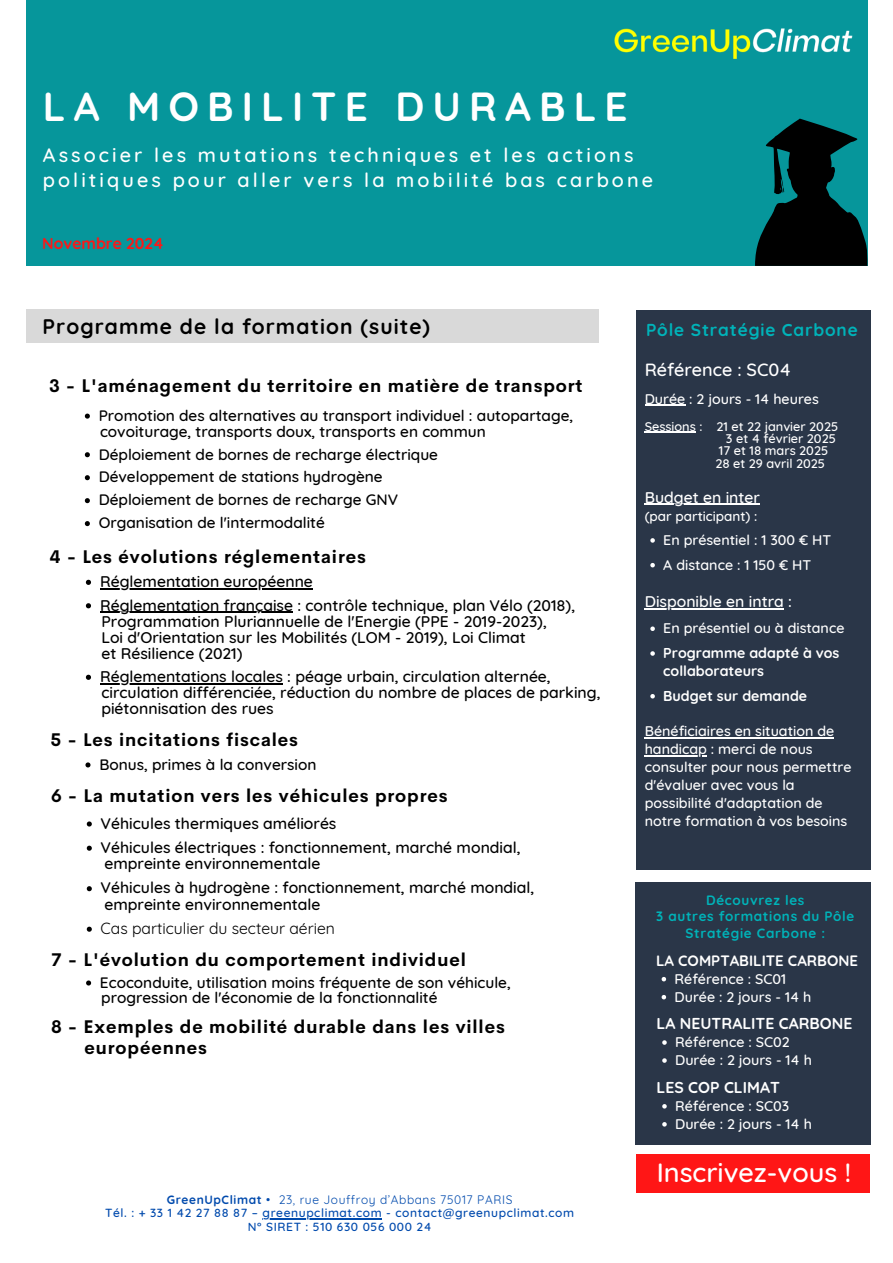
<style>
.page{position:relative;width:893px;height:1263px;background:#fff}
.page>*{position:absolute;margin:0;border:0;box-sizing:border-box;transform-origin:0 0}
.t1{font:700 40.5px "Quicksand";letter-spacing:.2em;color:#fff}
.t2{font:500 27px "Quicksand";color:#fff}
.t3{font:700 21px "Quicksand";letter-spacing:.05em;color:#000}
.t4{font:500 19.88px/24.2px "Quicksand";letter-spacing:.155em;color:#fff}
.t5{font:700 18px/20.6px "Cerebri Sans";letter-spacing:.05em;color:#000}
.t6{font:500 18px "Quicksand";color:#fff}
.t7{font:700 17.25px "Quicksand";letter-spacing:.05em;color:#00b3b9}
.t8{font:500 15.75px/16px "Quicksand";color:#000}
.t9{font:500 15.75px "Quicksand";color:#fff}
.t10{font:700 15.75px "Quicksand";color:#fff}
.t11{font:15.75px "Quicksand";color:#000}
.t12{font:700 15.75px "Quicksand";color:#ff1616}
.t13{font:500 15.38px/23px "Quicksand";color:#000}
.t14{font:700 15px "Quicksand";color:#fff}
.t15{font:500 14.25px/18px "Quicksand";color:#fff}
.t16{font:700 14.25px/18px "Quicksand";color:#fff}
.t17{font:700 13.5px/16.4px "Quicksand";letter-spacing:.05em;color:#00b3b9;text-align:center}
.t18{font:500 13.5px "Quicksand";color:#fff}
.t19{font:500 12.75px "Quicksand";color:#fff}
.t20{font:500 12px/13.7px "Quicksand";letter-spacing:.05em;color:#004aad;text-align:center}
.s1{font-weight:700}
.s2{font-weight:400}
</style>
<div class="page">
<div style="left:27px;top:0;width:840px;height:266px;background:#06969b"></div>
<div style="left:636px;top:310px;width:234px;height:559px;background:#2a3648"></div>
<hr style="left:645px;top:405px;width:40px;height:1px;background:#fff">
<hr style="left:645px;top:432px;width:51px;height:1px;background:#fff">
<hr style="left:645px;top:504px;width:115px;height:1px;background:#fff">
<svg style="left:650px;top:538px;width:5px;height:5px"></svg>
<svg style="left:650px;top:563px;width:5px;height:4px"></svg>
<hr style="left:645px;top:608px;width:139px;height:2px;background:#fff">
<svg style="left:650px;top:626px;width:5px;height:5px"></svg>
<svg style="left:650px;top:651px;width:5px;height:5px"></svg>
<svg style="left:650px;top:694px;width:5px;height:4px"></svg>
<hr style="left:645px;top:737px;width:189px;height:1px;background:#fff">
<hr style="left:645px;top:755px;width:62px;height:1px;background:#fff">
<img style="left:614px;top:14px;width:254px;height:54px">
<div style="left:635px;top:883px;width:236px;height:262px;background:#2a3648"></div>
<svg style="left:661px;top:977px;width:5px;height:4px"></svg>
<svg style="left:661px;top:995px;width:5px;height:4px"></svg>
<svg style="left:755px;top:119px;width:112px;height:147px"></svg>
<div style="left:636px;top:1154px;width:233px;height:39px;background:#ff1616"></div>
<hr style="left:262px;top:1218px;width:120px;height:1px;background:#004aad">
<div style="left:27px;top:310px;width:571px;height:32px;background:#d9d9d9"></div>
<svg style="left:86px;top:580px;width:5px;height:5px"></svg>
<hr style="left:100px;top:588px;width:213px;height:1px;background:#000">
<svg style="left:86px;top:603px;width:5px;height:5px"></svg>
<hr style="left:100px;top:612px;width:193px;height:1px;background:#000">
<svg style="left:86px;top:675px;width:5px;height:5px"></svg>
<hr style="left:100px;top:683px;width:183px;height:1px;background:#000">
<svg style="left:662px;top:1040px;width:5px;height:5px"></svg>
<svg style="left:662px;top:1058px;width:5px;height:5px"></svg>
<svg style="left:662px;top:1104px;width:5px;height:4px"></svg>
<svg style="left:662px;top:1122px;width:5px;height:4px"></svg>
<svg style="left:85px;top:414px;width:5px;height:5px"></svg>
<svg style="left:85px;top:452px;width:5px;height:5px"></svg>
<svg style="left:85px;top:475px;width:5px;height:5px"></svg>
<svg style="left:85px;top:498px;width:5px;height:5px"></svg>
<svg style="left:85px;top:521px;width:5px;height:5px"></svg>
<svg style="left:87px;top:821px;width:5px;height:5px"></svg>
<svg style="left:87px;top:846px;width:5px;height:5px"></svg>
<svg style="left:87px;top:886px;width:5px;height:5px"></svg>
<svg style="left:87px;top:927px;width:5px;height:5px"></svg>
<svg style="left:85px;top:762px;width:5px;height:5px"></svg>
<svg style="left:86px;top:980px;width:5px;height:5px"></svg>
<h1 class="t1" style="left:43px;top:73px;width:586px">LA MOBILITE DURABLE</h1>
<p class="t4" style="left:43px;top:141px;width:612px">Associer les mutations techniques et les actions politiques pour aller vers la mobilité bas carbone</p>
<p class="t12" style="left:42px;top:231px;width:123px">Novembre 2024</p>
<h3 class="t3" style="left:43px;top:309px;width:389px">Programme de la formation (suite)</h3>
<p class="t5" style="left:49px;top:374px;width:535px">3 - L'aménagement du territoire en matière de transport</p>
<p class="t13" style="left:99px;top:406px;width:476px;line-height:15.7px">Promotion des alternatives au transport individuel : autopartage, covoiturage, transports doux, transports en commun</p>
<p class="t13" style="left:99px;top:441px;width:341px">Déploiement de bornes de recharge électrique Développement de stations hydrogène Déploiement de bornes de recharge GNV Organisation de l'intermodalité</p>
<p class="t5" style="left:50px;top:544px;width:318px">4 - Les évolutions réglementaires</p>
<p class="t8" style="left:100px;top:568px;width:476px;line-height:23.5px">Réglementation européenne<br>Réglementation française : contrôle technique, plan Vélo (2018),</p>
<p class="t8" style="left:101px;top:612px;width:447px">Programmation Pluriannuelle de l'Energie (PPE - 2019-2023),<br>Loi d'Orientation sur les Mobilités (LOM - 2019), Loi Climat<br>et Résilience (2021)</p>
<p class="t8" style="left:100px;top:667px;width:502px">Réglementations locales : péage urbain, circulation alternée, circulation différenciée, réduction du nombre de places de parking, piétonnisation des rues</p>
<p class="t5" style="left:50px;top:727px;width:249px">5 - Les incitations fiscales</p>
<p class="t13" style="left:99px;top:751px;width:219px">Bonus, primes à la conversion</p>
<p class="t5" style="left:51px;top:784px;width:398px">6 - La mutation vers les véhicules propres</p>
<p class="t8" style="left:101px;top:810px;width:421px;line-height:24.2px">Véhicules thermiques améliorés<br>Véhicules électriques : fonctionnement, marché mondial,</p>
<p class="t8" style="left:101px;top:850px;width:435px;line-height:24.2px">empreinte environnementale<br>Véhicules à hydrogène : fonctionnement, marché mondial,</p>
<p class="t8" style="left:104px;top:895px;width:218px">empreinte environnementale</p>
<p class="t11" style="left:101px;top:916px;width:236px">Cas particulier du secteur aérien</p>
<p class="t5" style="left:51px;top:948px;width:416px">7 - L'évolution du comportement individuel</p>
<p class="t13" style="left:100px;top:973px;width:412px;line-height:15.7px">Ecoconduite, utilisation moins fréquente de son véhicule, progression de l'économie de la fonctionnalité</p>
<p class="t5" style="left:84px;top:1015px;width:422px;text-indent:-33px">8 - Exemples de mobilité durable dans les villes européennes</p>
<p class="t20" style="left:105px;top:1191px;width:470px"><span class="s1">GreenUpClimat</span> <span class="s2">• 23, rue Jouffroy d’Abbans 75017 PARIS<br></span>Tél. : + 33 1 42 27 88 87 – greenupclimat.com - contact@greenupclimat.com<br>N° SIRET : 510 630 056 000 24</p>
<p class="t7" style="left:646px;top:316px;width:213px">Pôle Stratégie Carbone</p>
<p class="t6" style="left:645px;top:355px;width:148px">Référence : SC04</p>
<p class="t15" style="left:645px;top:388px;width:176px">Durée : 2 jours - 14 heures</p>
<p class="t19" style="left:645px;top:416px;width:195px">Sessions : 21 et 22 janvier 2025</p>
<p class="t19" style="left:726px;top:428px;width:111px">3 et 4 février 2025</p>
<p class="t19" style="left:719px;top:441px;width:111px">17 et 18 mars 2025</p>
<p class="t19" style="left:715px;top:453px;width:111px">28 et 29 avril 2025</p>
<p class="t9" style="left:645px;top:484px;width:117px">Budget en inter</p>
<p class="t18" style="left:645px;top:505px;width:114px">(par participant) :</p>
<p class="t15" style="left:663px;top:526px;width:169px;line-height:24.8px">En présentiel : 1 300 € HT<br>A distance : 1 150 € HT</p>
<p class="t9" style="left:645px;top:589px;width:149px">Disponible en intra :</p>
<p class="t15" style="left:663px;top:618px;width:183px">En présentiel ou à distance</p>
<p class="t16" style="left:663px;top:643px;width:178px">Programme adapté à vos collaborateurs</p>
<p class="t16" style="left:663px;top:685px;width:145px">Budget sur demande</p>
<p class="t15" style="left:645px;top:721px;width:208px">Bénéficiaires en situation de handicap : merci de nous consulter pour nous permettre d'évaluer avec vous la possibilité d'adaptation de notre formation à vos besoins</p>
<p class="t17" style="left:656px;top:891px;width:200px">Découvrez les<br>3 autres formations du Pôle<br>Stratégie Carbone :</p>
<p class="t14" style="left:656px;top:948px;width:204px">LA COMPTABILITE CARBONE</p>
<p class="t15" style="left:674px;top:968px;width:138px">Référence : SC01<br>Durée : 2 jours - 14 h</p>
<p class="t10" style="left:656px;top:1010px;width:197px">LA NEUTRALITE CARBONE</p>
<p class="t15" style="left:675px;top:1032px;width:138px">Référence : SC02<br>Durée : 2 jours - 14 h</p>
<p class="t10" style="left:656px;top:1074px;width:125px">LES COP CLIMAT</p>
<p class="t15" style="left:675px;top:1095px;width:138px">Référence : SC03<br>Durée : 2 jours - 14 h</p>
<h2 class="t2" style="left:656px;top:1150px;width:196px">Inscrivez-vous !</h2>
</div>
